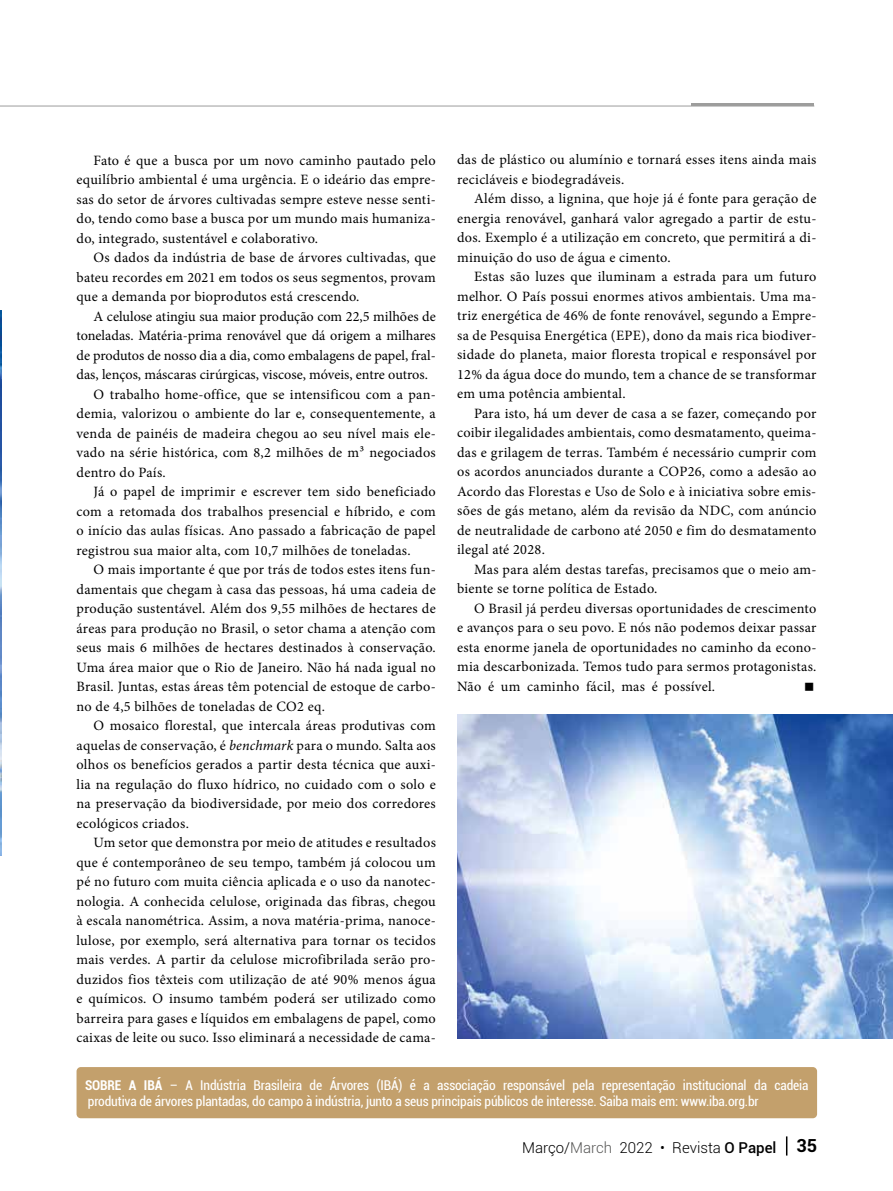
<style>
.page{position:relative;width:893px;height:1191px;background:#fff}
.page>*{position:absolute;margin:0;border:0;box-sizing:border-box;transform-origin:0 0}
.t1{font:300 15px "Roboto";color:#000}
.t2{font:14.25px/19.5px "Minion Pro";letter-spacing:.02em;color:#000;text-align:justify}
.t3{font:14.25px "Minion Pro";color:#000}
.t4{font:14.25px "Minion Pro";letter-spacing:-.005em;color:#000}
.t5{font:condensed 13.5px/16.2px "Roboto";letter-spacing:-.01em;color:#fff}
.s1{font-style:italic}
.s2{font-weight:700}
.s3{color:#575756}
.s4{font-weight:500}
.s5{font-weight:700;font-size:18px}
</style>
<div class="page">
<svg style="left:786px;top:1136px;width:1px;height:19px"></svg>
<hr style="left:691px;top:103px;width:123px;height:3px;background:#9d9d9c">
<hr style="left:0;top:106px;width:814px;height:1px;background:#9d9d9c">
<div style="left:77px;top:1067px;width:740px;height:51px;background:#c3a06c;border-radius:4px"></div>
<img style="left:0;top:311px;width:1px;height:544px">
<img style="left:457px;top:714px;width:436px;height:324px">
<p class="t2" style="left:77px;top:150px;width:361px;text-indent:17px">Fato é que a busca por um novo caminho pautado pelo equilíbrio ambiental é uma urgência. E o ideário das empre&shy;sas do setor de árvores cultivadas sempre esteve nesse senti&shy;do, tendo como base a busca por um mundo mais humaniza&shy;do, integrado, sustentável e colaborativo.</p>
<p class="t2" style="left:77px;top:248px;width:361px;text-indent:17px">Os dados da indústria de base de árvores cultivadas, que bateu recordes em 2021 em todos os seus segmentos, provam que a demanda por bioprodutos está crescendo.</p>
<p class="t3" style="left:94px;top:306px;width:344px">A celulose atingiu sua maior produção com 22,5 milhões de</p>
<p class="t4" style="left:77px;top:326px;width:361px">toneladas. Matéria-prima renovável que dá origem a milhares</p>
<p class="t3" style="left:77px;top:345px;width:361px">de produtos de nosso dia a dia, como embalagens de papel, fral-</p>
<p class="t3" style="left:77px;top:365px;width:353px">das, lenços, máscaras cirúrgicas, viscose, móveis, entre outros.</p>
<p class="t2" style="left:94px;top:384px;width:344px">O trabalho home-office, que se intensificou com a pan-</p>
<p class="t2" style="left:77px;top:404px;width:361px">demia, valorizou o ambiente do lar e, consequentemente, a</p>
<p class="t2" style="left:77px;top:423px;width:361px">venda de painéis de madeira chegou ao seu nível mais ele-</p>
<p class="t2" style="left:77px;top:443px;width:361px">vado na série histórica, com 8,2 milhões de m³ negociados</p>
<p class="t2" style="left:77px;top:462px;width:91px">dentro do País.</p>
<p class="t2" style="left:94px;top:482px;width:344px">Já o papel de imprimir e escrever tem sido beneficiado</p>
<p class="t2" style="left:77px;top:501px;width:361px">com a retomada dos trabalhos presencial e híbrido, e com</p>
<p class="t2" style="left:77px;top:521px;width:361px">o início das aulas físicas. Ano passado a fabricação de papel</p>
<p class="t2" style="left:77px;top:540px;width:336px">registrou sua maior alta, com 10,7 milhões de toneladas.</p>
<p class="t2" style="left:94px;top:560px;width:344px">O mais importante é que por trás de todos estes itens fun-</p>
<p class="t2" style="left:77px;top:579px;width:361px">damentais que chegam à casa das pessoas, há uma cadeia de</p>
<p class="t2" style="left:77px;top:599px;width:361px">produção sustentável. Além dos 9,55 milhões de hectares de</p>
<p class="t2" style="left:77px;top:618px;width:361px">áreas para produção no Brasil, o setor chama a atenção com</p>
<p class="t2" style="left:77px;top:638px;width:361px">seus mais 6 milhões de hectares destinados à conservação.</p>
<p class="t2" style="left:77px;top:657px;width:361px">Uma área maior que o Rio de Janeiro. Não há nada igual no</p>
<p class="t2" style="left:77px;top:677px;width:361px">Brasil. Juntas, estas áreas têm potencial de estoque de carbo-</p>
<p class="t2" style="left:77px;top:696px;width:250px">no de 4,5 bilhões de toneladas de CO2 eq.</p>
<p class="t2" style="left:94px;top:716px;width:344px">O mosaico florestal, que intercala áreas produtivas com</p>
<p class="t2" style="left:77px;top:735px;width:361px">aquelas de conservação, é <span class="s1">benchmark</span> para o mundo. Salta aos</p>
<p class="t2" style="left:77px;top:755px;width:361px">olhos os benefícios gerados a partir desta técnica que auxi-</p>
<p class="t2" style="left:77px;top:774px;width:361px">lia na regulação do fluxo hídrico, no cuidado com o solo e</p>
<p class="t2" style="left:77px;top:794px;width:361px">na preservação da biodiversidade, por meio dos corredores</p>
<p class="t2" style="left:77px;top:813px;width:114px">ecológicos criados.</p>
<p class="t2" style="left:94px;top:833px;width:344px">Um setor que demonstra por meio de atitudes e resultados</p>
<p class="t2" style="left:77px;top:852px;width:361px">que é contemporâneo de seu tempo, também já colocou um</p>
<p class="t2" style="left:77px;top:872px;width:361px">pé no futuro com muita ciência aplicada e o uso da nanotec-</p>
<p class="t2" style="left:77px;top:891px;width:361px">nologia. A conhecida celulose, originada das fibras, chegou</p>
<p class="t2" style="left:77px;top:911px;width:361px">à escala nanométrica. Assim, a nova matéria-prima, nanoce-</p>
<p class="t2" style="left:77px;top:930px;width:361px">lulose, por exemplo, será alternativa para tornar os tecidos</p>
<p class="t2" style="left:77px;top:950px;width:361px">mais verdes. A partir da celulose microfibrilada serão pro-</p>
<p class="t2" style="left:77px;top:969px;width:361px">duzidos fios têxteis com utilização de até 90% menos água</p>
<p class="t2" style="left:77px;top:988px;width:361px">e químicos. O insumo também poderá ser utilizado como</p>
<p class="t2" style="left:77px;top:1008px;width:361px">barreira para gases e líquidos em embalagens de papel, como</p>
<p class="t2" style="left:77px;top:1027px;width:361px">caixas de leite ou suco. Isso eliminará a necessidade de cama-</p>
<p class="t2" style="left:457px;top:150px;width:361px">das de plástico ou alumínio e tornará esses itens ainda mais recicláveis e biodegradáveis.</p>
<p class="t2" style="left:457px;top:189px;width:361px;text-indent:17px">Além disso, a lignina, que hoje já é fonte para geração de energia renovável, ganhará valor agregado a partir de estu&shy;dos. Exemplo é a utilização em concreto, que permitirá a di&shy;minuição do uso de água e cimento.</p>
<p class="t2" style="left:457px;top:267px;width:361px;text-indent:17px">Estas são luzes que iluminam a estrada para um futuro melhor. O País possui enormes ativos ambientais. Uma ma&shy;triz energética de 46% de fonte renovável, segundo a Empre&shy;sa de Pesquisa Energética (EPE), dono da mais rica biodiver&shy;sidade do planeta, maior floresta tropical e responsável por 12% da água doce do mundo, tem a chance de se transformar em uma potência ambiental.</p>
<p class="t2" style="left:457px;top:403px;width:361px;text-indent:17px">Para isto, há um dever de casa a se fazer, começando por coibir ilegalidades ambientais, como desmatamento, queima&shy;das e grilagem de terras. Também é necessário cumprir com os acordos anunciados durante a COP26, como a adesão ao Acordo das Florestas e Uso de Solo e à iniciativa sobre emis&shy;sões de gás metano, além da revisão da NDC, com anúncio de neutralidade de carbono até 2050 e fim do desmatamento ilegal até 2028.</p>
<p class="t2" style="left:457px;top:559px;width:361px;text-indent:17px">Mas para além destas tarefas, precisamos que o meio am&shy;biente se torne política de Estado.</p>
<p class="t2" style="left:457px;top:598px;width:361px;text-indent:17px">O Brasil já perdeu diversas oportunidades de crescimento e avanços para o seu povo. E nós não podemos deixar passar esta enorme janela de oportunidades no caminho da econo&shy;mia descarbonizada. Temos tudo para sermos protagonistas.<br>Não é um caminho fácil, mas é possível.</p>
<p class="t5" style="left:85px;top:1076px;width:725px"><span class="s2">SOBRE A IBÁ</span> – A Indústria Brasileira de Árvores (IBÁ) é a associação responsável pela representação institucional da cadeia produtiva de árvores plantadas, do campo à indústria, junto a seus principais públicos de interesse. Saiba mais em: www.iba.org.br</p>
<p class="t1" style="left:522px;top:1137px;width:296px">Março/<span class="s3">March</span> 2022 • Revista <span class="s4">O Papel</span> <span class="s5">35</span></p>
</div>
